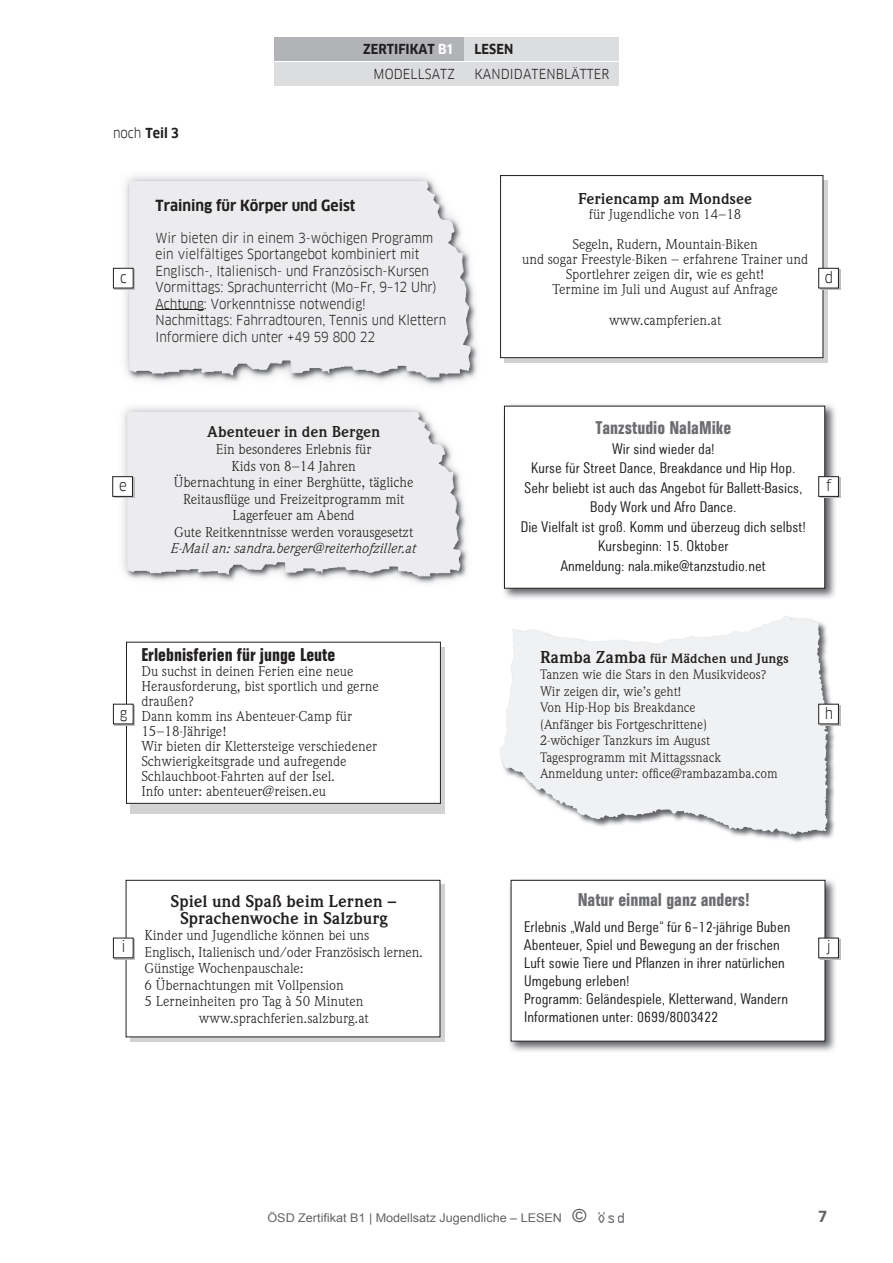
<style>
.page{position:relative;width:893px;height:1263px;background:#fff}
.page>*{position:absolute;margin:0;border:0;box-sizing:border-box;transform-origin:0 0}
.t1{font:700 18px/16.5px "Goethe Text";color:#231f20;text-align:center}
.t2{font:18px "Goethe Titel";color:#6c6d70}
.t3{font:18px "Goethe Titel";color:#231f20}
.t4{font:700 18px "Calibri";color:#636366}
.t5{font:700 16.5px "Goethe Text";color:#231f20}
.t6{font:15px/15px "Goethe Text";color:#231f20;text-align:center}
.t7{font:300 15px/19.5px "Goethe Titel";color:#231f20}
.t8{font:italic 15px "Goethe Text";color:#231f20}
.t9{font:700 15px "Goethe FF Clan";color:#231f20}
.t10{font:15px "Goethe FF Clan";color:#231f20}
.t11{font:14.25px/16.5px "Goethe Text";color:#231f20}
.t12{font:13.5px/16.5px "Goethe FF Clan";color:#231f20}
.t13{font:700 13.5px "Goethe FF Clan";color:#231f20}
.t14{font:12px "Arial";color:#636366;scale:1.05 1}
.s1{font-weight:400}
.s2{color:#fff}
.s3{font-weight:700;font-size:18px}
.s4{font-weight:700}
.s5{font-size:18px;color:#57585a}
</style>
<div class="page">
<img style="left:598px;top:1213px;width:25px;height:9px">
<img style="left:500px;top:616px;width:333px;height:222px">
<img style="left:123px;top:407px;width:345px;height:177px">
<img style="left:113px;top:175px;width:365px;height:210px">
<div style="left:274px;top:62px;width:345px;height:23px;background:#dcdddf"></div>
<div style="left:463px;top:37px;width:156px;height:24px;background:#dcdddf"></div>
<div style="left:274px;top:37px;width:189px;height:24px;background:#b2b3b7"></div>
<img style="left:509px;top:879px;width:328px;height:173px">
<div style="left:511px;top:880px;width:314px;height:161px;background:#fff;border:1px solid #231f20"></div>
<svg style="left:130px;top:884px;width:315px;height:158px;background:#c1c2c4"></svg>
<div style="left:126px;top:880px;width:314px;height:157px;background:#fff;border:1px solid #231f20"></div>
<div style="left:130px;top:647px;width:315px;height:166px;background:#d1d2d4"></div>
<div style="left:126px;top:642px;width:315px;height:162px;background:#fff;border:1px solid #231f20"></div>
<img style="left:503px;top:404px;width:333px;height:195px">
<div style="left:504px;top:406px;width:321px;height:183px;background:#fff;border:1px solid #231f20"></div>
<svg style="left:504px;top:180px;width:324px;height:183px;background:#c7c8ca"></svg>
<div style="left:500px;top:175px;width:323px;height:183px;background:#fff;border:1px solid #231f20"></div>
<hr style="left:155px;top:309px;width:49px;height:1px;background:#231f20">
<svg style="left:114px;top:269px;width:21px;height:20px"></svg>
<div style="left:113px;top:268px;width:21px;height:20px;background:#fff;border:1px solid #231f20"></div>
<svg style="left:820px;top:269px;width:20px;height:20px"></svg>
<div style="left:818px;top:268px;width:21px;height:20px;background:#fff;border:1px solid #231f20"></div>
<div style="left:114px;top:477px;width:20px;height:21px;background:#bcbdc0"></div>
<div style="left:112px;top:476px;width:21px;height:21px;background:#fff;border:1px solid #231f20"></div>
<div style="left:820px;top:477px;width:20px;height:21px;background:#bcbdc0"></div>
<div style="left:818px;top:476px;width:21px;height:21px;background:#fff;border:1px solid #231f20"></div>
<svg style="left:114px;top:705px;width:21px;height:20px"></svg>
<div style="left:113px;top:704px;width:21px;height:20px;background:#fff;border:1px solid #231f20"></div>
<svg style="left:820px;top:705px;width:20px;height:20px"></svg>
<div style="left:818px;top:704px;width:21px;height:20px;background:#fff;border:1px solid #231f20"></div>
<svg style="left:114px;top:939px;width:21px;height:20px"></svg>
<div style="left:113px;top:938px;width:21px;height:20px;background:#fff;border:1px solid #231f20"></div>
<svg style="left:820px;top:939px;width:20px;height:20px"></svg>
<div style="left:818px;top:938px;width:21px;height:20px;background:#fff;border:1px solid #231f20"></div>
<p class="t13" style="left:113px;top:125px;width:67px"><span class="s1">noch</span> Teil 3</p>
<p class="t13" style="left:363px;top:41px;width:91px">ZERTIFIKAT <span class="s2">B1</span></p>
<p class="t12" style="left:374px;top:66px;width:83px">MODELLSATZ</p>
<p class="t13" style="left:474px;top:41px;width:40px">LESEN</p>
<p class="t12" style="left:474px;top:66px;width:137px">KANDIDATENBLÄTTER</p>
<p class="t5" style="left:578px;top:189px;width:176px">Feriencamp am Mondsee</p>
<p class="t6" style="left:572px;top:199px;width:187px;line-height:30px">für Jugendliche von 14–18<br>Segeln, Rudern, Mountain-Biken</p>
<p class="t6" style="left:522px;top:251px;width:287px">und sogar Freestyle-Biken – erfahrene Trainer und<br>Sportlehrer zeigen dir, wie es geht!<br>Termine im Juli und August auf Anfrage</p>
<p class="t6" style="left:609px;top:313px;width:114px">www.campferien.at</p>
<p class="t9" style="left:155px;top:197px;width:201px">Training für Körper und Geist</p>
<p class="t12" style="left:155px;top:229px;width:292px">Wir bieten dir in einem 3-wöchigen Programm ein vielfältiges Sportangebot kombiniert mit Englisch-, Italienisch- und Französisch-Kursen Vormittags: Sprachunterricht (Mo–Fr, 9–12 Uhr)<br>Achtung: Vorkenntnisse notwendig!<br>Nachmittags: Fahrradtouren, Tennis und Klettern Informiere dich unter +49 59 800 22</p>
<p class="t10" style="left:120px;top:268px;width:8px">c</p>
<p class="t10" style="left:825px;top:268px;width:10px">d</p>
<p class="t2" style="left:595px;top:417px;width:137px">Tanzstudio NalaMike</p>
<p class="t7" style="left:521px;top:439px;width:287px;text-align:center">Wir sind wieder da!<br>Kurse für Street Dance, Breakdance und Hip Hop.<br>Sehr beliebt ist auch das Angebot für Ballett-Basics, Body Work und Afro Dance.<br>Die Vielfalt ist groß. Komm und überzeug dich selbst!<br>Kursbeginn: 15. Oktober<br>Anmeldung: nala.mike@tanzstudio.net</p>
<p class="t5" style="left:207px;top:423px;width:175px">Abenteuer in den Bergen</p>
<p class="t6" style="left:174px;top:441px;width:241px;line-height:16.5px">Ein besonderes Erlebnis für<br>Kids von 8–14 Jahren<br>Übernachtung in einer Berghütte, tägliche<br>Reitausflüge und Freizeitprogramm mit<br>Lagerfeuer am Abend<br>Gute Reitkenntnisse werden vorausgesetzt</p>
<p class="t8" style="left:171px;top:540px;width:247px">E-Mail an: sandra.berger@reiterhofziller.at</p>
<p class="t10" style="left:119px;top:477px;width:9px">e</p>
<p class="t10" style="left:826px;top:477px;width:7px">f</p>
<p class="t3" style="left:141px;top:645px;width:196px">Erlebnisferien für junge Leute</p>
<p class="t6" style="left:141px;top:664px;width:239px;text-align:left">Du suchst in deinen Ferien eine neue<br>Herausforderung, bist sportlich und gerne draußen?<br>Dann komm ins Abenteuer-Camp für<br>15–18-Jährige!<br>Wir bieten dir Klettersteige verschiedener<br>Schwierigkeitsgrade und aufregende<br>Schlauchboot-Fahrten auf der Isel.<br>Info unter: abenteuer@reisen.eu</p>
<p class="t11" style="left:540px;top:650px;width:250px"><span class="s3">Ramba Zamba</span> <span class="s4">für Mädchen und Jungs </span>Tanzen wie die Stars in den Musikvideos?<br>Wir zeigen dir, wie’s geht!<br>Von Hip-Hop bis Breakdance<br>(Anfänger bis Fortgeschrittene)<br>2-wöchiger Tanzkurs im August Tagesprogramm mit Mittagssnack<br>Anmeldung unter: office@rambazamba.com</p>
<p class="t10" style="left:120px;top:704px;width:9px">g</p>
<p class="t10" style="left:825px;top:704px;width:10px">h</p>
<p class="t2" style="left:578px;top:889px;width:174px">Natur einmal ganz anders!</p>
<p class="t7" style="left:524px;top:918px;width:268px;line-height:18px">Erlebnis „Wald und Berge“ für 6–12-jährige Buben Abenteuer, Spiel und Bewegung an der frischen Luft sowie Tiere und Pflanzen in ihrer natürlichen Umgebung erleben!<br>Programm: Geländespiele, Kletterwand, Wandern Informationen unter: 0699/8003422</p>
<p class="t1" style="left:171px;top:893px;width:228px">Spiel und Spaß beim Lernen –<br>Sprachenwoche in Salzburg</p>
<p class="t6" style="left:145px;top:928px;width:226px">Kinder und Jugendliche können bei uns</p>
<p class="t6" style="left:145px;top:945px;width:280px">Englisch, Italienisch und/oder Französisch lernen.</p>
<p class="t6" style="left:145px;top:961px;width:161px">Günstige Wochenpauschale:</p>
<p class="t6" style="left:145px;top:978px;width:201px">6 Übernachtungen mit Vollpension</p>
<p class="t6" style="left:145px;top:994px;width:220px">5 Lerneinheiten pro Tag à 50 Minuten</p>
<p class="t6" style="left:199px;top:1011px;width:171px">www.sprachferien.salzburg.at</p>
<p class="t10" style="left:122px;top:938px;width:6px">i</p>
<p class="t10" style="left:827px;top:938px;width:6px">j</p>
<p class="t14" style="left:267px;top:1210px;width:305px">ÖSD Zertifikat B1 | Modellsatz Jugendliche – LESEN <span class="s5">©</span></p>
<p class="t4" style="left:818px;top:1204px;width:11px">7</p>
</div>
